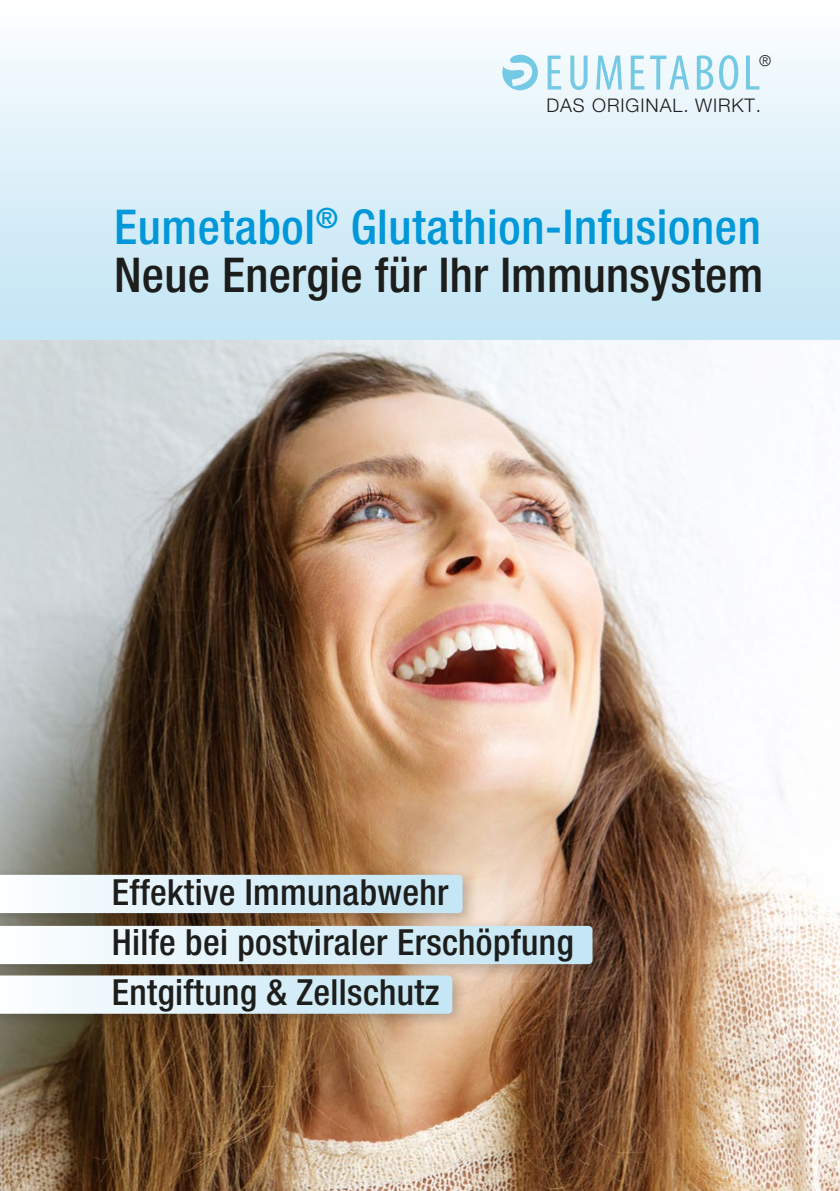
<style>
.page{position:relative;width:840px;height:1191px;background:#fff}
.page>*{position:absolute;margin:0;border:0;box-sizing:border-box;transform-origin:0 0}
.t1{font:500 condensed 48px/48px "Helvetica Neue LT Std";letter-spacing:.015em;color:#0098d8}
.t2{font:500 condensed 36px/50px "Helvetica Neue LT Std";letter-spacing:.01em;color:#1d1d1b}
.t3{font:300 18.8px "Helvetica Neue";letter-spacing:.05em;color:#1d1d1b}
.t4{font:300 15px "Helvetica Neue";color:#1d1d1b}
.s1{color:#1d1d1b}
</style>
<div class="page">
<div style="left:1px;top:0;width:838px;height:340px;background:linear-gradient(to bottom,#fdfeff,#c1e4f4)"></div>
<img style="left:1px;top:340px;width:838px;height:851px">
<svg style="left:502px;top:55px;width:35px;height:35px"></svg>
<svg style="left:547px;top:56px;width:14px;height:34px"></svg>
<svg style="left:570px;top:56px;width:17px;height:34px"></svg>
<svg style="left:596px;top:56px;width:25px;height:34px"></svg>
<svg style="left:630px;top:56px;width:58px;height:34px"></svg>
<svg style="left:696px;top:55px;width:41px;height:35px"></svg>
<svg style="left:745px;top:56px;width:14px;height:34px"></svg>
<div style="left:0;top:918px;width:608px;height:61px;background:#1d1d1b;opacity:.25"></div>
<svg style="left:0;top:926px;width:592px;height:38px"></svg>
<div style="left:0;top:968px;width:468px;height:61px;background:#1d1d1b;opacity:.25"></div>
<svg style="left:0;top:975px;width:452px;height:38px"></svg>
<div style="left:0;top:867px;width:478px;height:61px;background:#1d1d1b;opacity:.25"></div>
<svg style="left:0;top:874px;width:462px;height:39px"></svg>
<p class="t4" style="left:758px;top:49px;width:14px">®</p>
<p class="t3" style="left:546px;top:90px;width:216px">DAS ORIGINAL. WIRKT.</p>
<h1 class="t1" style="left:114px;top:202px;width:650px">Eumetabol<sup>®</sup> Glutathion-Infusionen<br><span class="s1">Neue Energie für Ihr Immunsystem</span></h1>
<p class="t2" style="left:112px;top:867px;width:463px">Effektive Immunabwehr<br>Hilfe bei postviraler Erschöpfung<br>Entgiftung &amp; Zellschutz</p>
</div>
